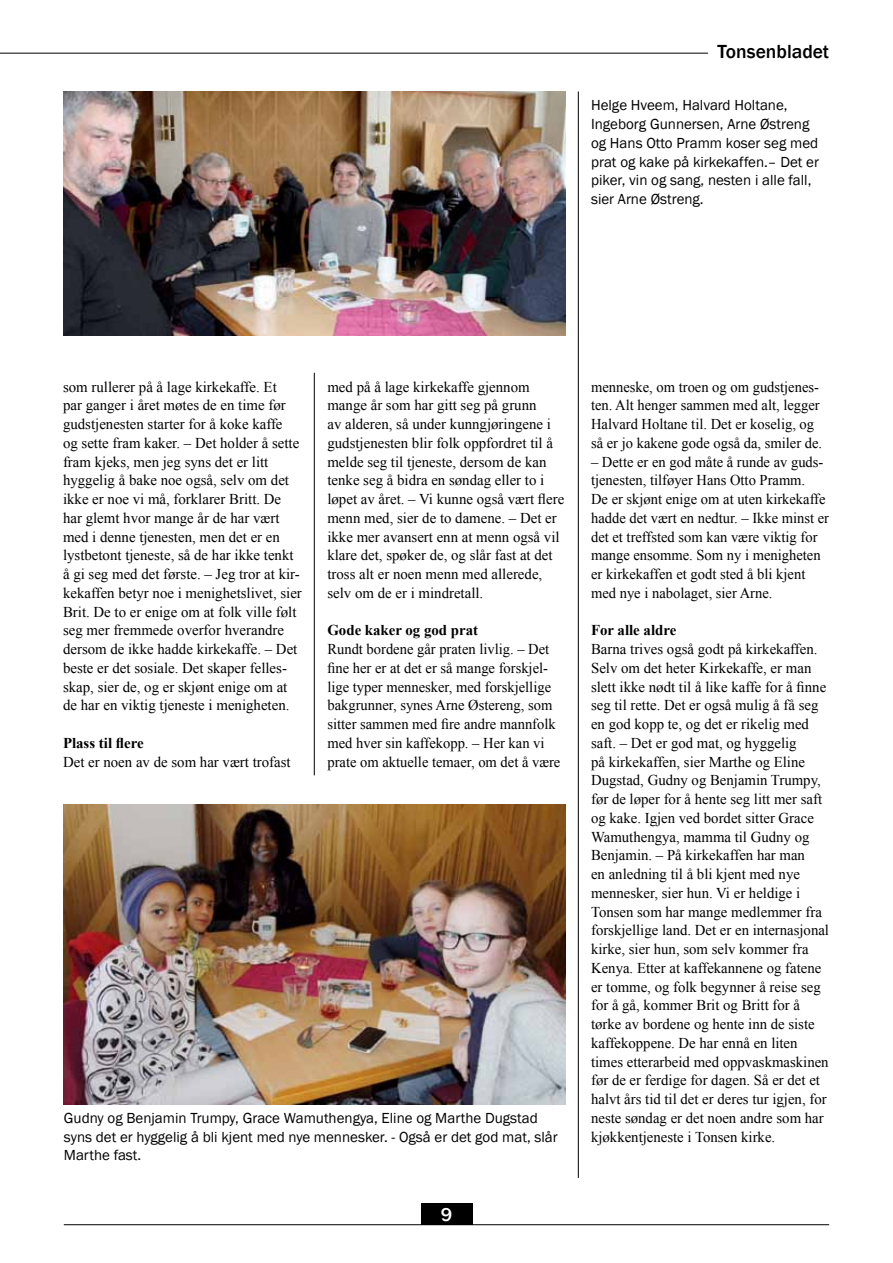
<style>
.page{position:relative;width:893px;height:1263px;background:#fff}
.page>*{position:absolute;margin:0;border:0;box-sizing:border-box;transform-origin:0 0}
.t1{font:500 19.5px "Franklin Gothic";color:#000}
.t2{font:500 19.5px "Franklin Gothic";color:#fff}
.t3{font:15px/18.8px "Times New Roman";color:#000}
.t4{font:15px/18.8px "Franklin Gothic";color:#000}
.t5{font:700 15px "Times New Roman";color:#000}
</style>
<div class="page">
<img style="left:64px;top:804px;width:502px;height:301px">
<hr style="left:314px;top:373px;width:1px;height:402px;background:#000">
<img style="left:64px;top:92px;width:502px;height:243px">
<hr style="left:578px;top:92px;width:1px;height:1086px;background:#000">
<hr style="left:0;top:53px;width:708px;height:1px;background:#000">
<hr style="left:64px;top:1224px;width:765px;height:1px;background:#000">
<div style="left:421px;top:1203px;width:51px;height:22px;background:#000"></div>
<h1 class="t1" style="left:718px;top:40px;width:113px">Tonsenbladet</h1>
<p class="t4" style="left:591px;top:96px;width:229px">Helge Hveem, Halvard Holtane,<br>Ingeborg Gunnersen, Arne Østreng og Hans Otto Pramm koser seg med prat og kake på kirkekaffen.– Det er piker, vin og sang, nesten i alle fall, sier Arne Østreng.</p>
<p class="t3" style="left:63px;top:377px;width:240px">som rullerer på å lage kirkekaffe. Et<br>par ganger i året møtes de en time før gudstjenesten starter for å koke kaffe<br>og sette fram kaker. – Det holder å sette fram kjeks, men jeg syns det er litt hyggelig å bake noe også, selv om det ikke er noe vi må, forklarer Britt. De har glemt hvor mange år de har vært med i denne tjenesten, men det er en lystbetont tjeneste, så de har ikke tenkt å gi seg med det første. – Jeg tror at kir&shy;kekaffen betyr noe i menighetslivet, sier Brit. De to er enige om at folk ville følt seg mer fremmede overfor hverandre dersom de ikke hadde kirkekaffe. – Det beste er det sosiale. Det skaper felles&shy;skap, sier de, og er skjønt enige om at de har en viktig tjeneste i menigheten.</p>
<p class="t5" style="left:63px;top:732px;width:82px">Plass til flere</p>
<p class="t3" style="left:63px;top:752px;width:229px">Det er noen av de som har vært trofast</p>
<p class="t3" style="left:327px;top:377px;width:238px">med på å lage kirkekaffe gjennom mange år som har gitt seg på grunn<br>av alderen, så under kunngjøringene i gudstjenesten blir folk oppfordret til å melde seg til tjeneste, dersom de kan tenke seg å bidra en søndag eller to i løpet av året. – Vi kunne også vært flere menn med, sier de to damene. – Det er ikke mer avansert enn at menn også vil klare det, spøker de, og slår fast at det tross alt er noen menn med allerede, selv om de er i mindretall.</p>
<p class="t5" style="left:327px;top:620px;width:152px">Gode kaker og god prat</p>
<p class="t3" style="left:327px;top:639px;width:234px">Rundt bordene går praten livlig. – Det fine her er at det er så mange forskjel&shy;lige typer mennesker, med forskjellige bakgrunner, synes Arne Østereng, som sitter sammen med fire andre mannfolk med hver sin kaffekopp. – Her kan vi prate om aktuelle temaer, om det å være</p>
<p class="t4" style="left:64px;top:1109px;width:495px">Gudny og Benjamin Trumpy, Grace Wamuthengya, Eline og Marthe Dugstad syns det er hyggelig å bli kjent med nye mennesker. - Også er det god mat, slår<br>Marthe fast.</p>
<h1 class="t2" style="left:441px;top:1202px;width:13px">9</h1>
<p class="t3" style="left:591px;top:377px;width:233px">menneske, om troen og om gudstjenes&shy;ten. Alt henger sammen med alt, legger Halvard Holtane til. Det er koselig, og så er jo kakene gode også da, smiler de.</p>
<p class="t3" style="left:591px;top:452px;width:240px">– Dette er en god måte å runde av guds&shy;tjenesten, tilføyer Hans Otto Pramm.<br>De er skjønt enige om at uten kirkekaffe hadde det vært en nedtur. – Ikke minst er det et treffsted som kan være viktig for mange ensomme. Som ny i menigheten er kirkekaffen et godt sted å bli kjent med nye i nabolaget, sier Arne.</p>
<p class="t5" style="left:591px;top:620px;width:87px">For alle aldre</p>
<p class="t3" style="left:591px;top:639px;width:239px">Barna trives også godt på kirkekaffen.<br>Selv om det heter Kirkekaffe, er man slett ikke nødt til å like kaffe for å finne seg til rette. Det er også mulig å få seg en god kopp te, og det er rikelig med saft. – Det er god mat, og hyggelig<br>på kirkekaffen, sier Marthe og Eline Dugstad, Gudny og Benjamin Trumpy, før de løper for å hente seg litt mer saft og kake. Igjen ved bordet sitter Grace Wamuthengya, mamma til Gudny og Benjamin. – På kirkekaffen har man<br>en anledning til å bli kjent med nye mennesker, sier hun. Vi er heldige i Tonsen som har mange medlemmer fra forskjellige land. Det er en internasjonal kirke, sier hun, som selv kommer fra Kenya. Etter at kaffekannene og fatene er tomme, og folk begynner å reise seg for å gå, kommer Brit og Britt for å tørke av bordene og hente inn de siste kaffekoppene. De har ennå en liten times etterarbeid med oppvaskmaskinen før de er ferdige for dagen. Så er det et halvt års tid til det er deres tur igjen, for neste søndag er det noen andre som har kjøkkentjeneste i Tonsen kirke.</p>
</div>
